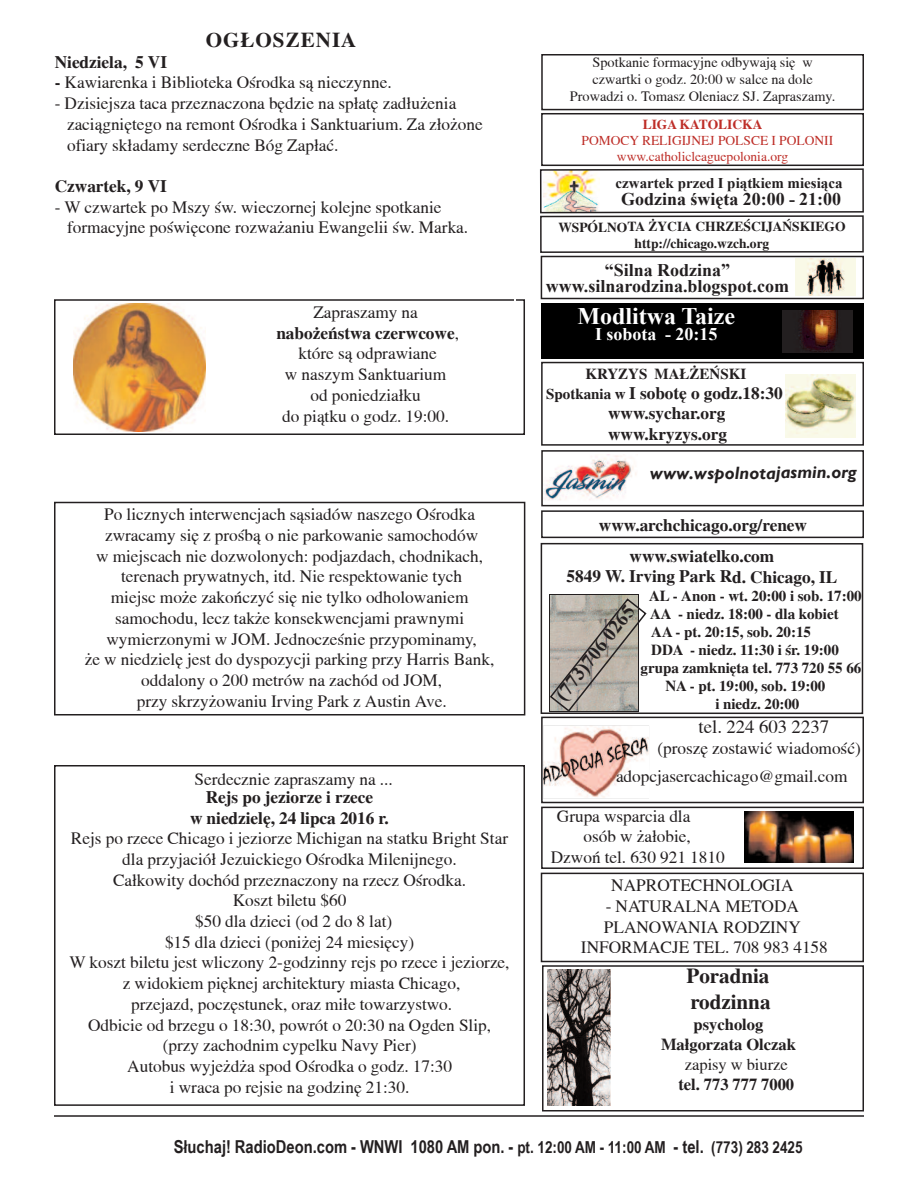
<style>
.page{position:relative;width:918px;height:1188px;background:#fff}
.page>*{position:absolute;margin:0;border:0;box-sizing:border-box;transform-origin:0 0}
.t1{font:700 23.7px "Times New Roman";color:#fff}
.t2{font:700 21px/25.2px "Toronto";color:#231f20}
.t3{font:700 20.85px "Toronto";letter-spacing:.05em;color:#231f20}
.t4{font:700 19.35px "Times New Roman";color:#231f20}
.t5{font:18.75px "Toronto";color:#231f20}
.t6{font:700 17.85px "Arial Narrow";color:#231f20}
.t7{font:700 17.85px/16.5px "Times New Roman";color:#231f20;text-align:center}
.t8{font:italic 700 17.85px "Gill Sans";letter-spacing:-.005em;color:#231f20}
.t9{font:700 17.85px "Times New Roman";color:#fff}
.t10{font:17.25px/20.7px "Toronto";color:#231f20;text-align:center}
.t11{font:700 17.25px/20.7px "Toronto";color:#231f20;text-align:center}
.t12{font:700 16.5px/19.8px "Toronto";color:#231f20;text-align:center}
.t13{font:16.5px "Toronto";color:#231f20}
.t14{font:700 15px "Toronto";color:#231f20}
.t15{font:700 14.85px "Times New Roman";color:#231f20}
.t16{font:14.25px/17.1px "Toronto";color:#231f20;text-align:center}
.t17{font:13.5px/16.2px "Toronto";color:#be2e28}
.t18{font:700 13.5px/16.4px "Toronto";color:#231f20;text-align:center}
.t19{font:700 13.5px "Toronto";color:#be2e28}
.s1{font-weight:700}
.s2{font-size:15px}
.s3{font-size:16.5px}
</style>
<div class="page">
<hr style="left:54px;top:1115px;width:810px;height:2px;background:#231f20">
<div style="left:541px;top:113px;width:323px;height:53px;border:2px solid #231f20"></div>
<div style="left:541px;top:303px;width:323px;height:56px;background:#000"></div>
<img style="left:548px;top:969px;width:63px;height:137px">
<div style="left:541px;top:510px;width:323px;height:28px;border:2px solid #231f20"></div>
<svg style="left:540px;top:168px;width:324px;height:85px"></svg>
<div style="left:541px;top:362px;width:323px;height:84px;border:2px solid #231f20"></div>
<img style="left:785px;top:375px;width:70px;height:62px">
<div style="left:541px;top:256px;width:323px;height:43px;border:2px solid #231f20"></div>
<div style="left:794px;top:259px;width:63px;height:37px;background:#f9f9e7"></div>
<img style="left:807px;top:259px;width:38px;height:37px">
<img style="left:783px;top:310px;width:69px;height:43px">
<img style="left:544px;top:455px;width:93px;height:45px">
<div style="left:541px;top:450px;width:323px;height:56px;border:2px solid #231f20"></div>
<div style="left:541px;top:543px;width:322px;height:171px;border:2px solid #231f20"></div>
<svg style="left:549px;top:597px;width:99px;height:116px;background:#b3ada5"></svg>
<div style="left:541px;top:807px;width:323px;height:62px;border:2px solid #231f20"></div>
<img style="left:745px;top:811px;width:109px;height:52px">
<div style="left:542px;top:965px;width:322px;height:147px;border:2px solid #231f20"></div>
<img style="left:544px;top:726px;width:105px;height:73px">
<div style="left:541px;top:717px;width:323px;height:86px;border:2px solid #231f20"></div>
<div style="left:541px;top:54px;width:323px;height:56px;border:2px solid #231f20"></div>
<div style="left:541px;top:873px;width:323px;height:89px;border:2px solid #231f20"></div>
<div style="left:54px;top:299px;width:471px;height:136px;border:2px solid #231f20"></div>
<div style="left:54px;top:502px;width:471px;height:213px;border:2px solid #231f20"></div>
<div style="left:54px;top:765px;width:471px;height:341px;border:2px solid #231f20"></div>
<img style="left:73px;top:303px;width:132px;height:129px">
<p class="t3" style="left:206px;top:28px;width:152px">OG£OSZENIA</p>
<p class="t11" style="left:55px;top:51px;width:114px">Niedziela, 5 VI</p>
<p class="t10" style="left:55px;top:72px;width:339px"><span class="s1">-</span> Kawiarenka i Biblioteka Ośrodka są nieczynne.</p>
<p class="t10" style="left:67px;top:93px;width:417px;text-align:left;text-indent:-12px">- Dzisiejsza taca przeznaczona będzie na spłatę zadłużenia zaciągniętego na remont Ośrodka i Sanktuarium. Za złożone ofiary składamy serdeczne Bóg Zapłać.</p>
<p class="t11" style="left:55px;top:176px;width:114px">Czwartek, 9 VI</p>
<p class="t10" style="left:67px;top:196px;width:403px;text-align:left;text-indent:-12px">- W czwartek po Mszy św. wieczornej kolejne spotkanie formacyjne poświęcone rozważaniu Ewangelii św. Marka.</p>
<p class="t10" style="left:276px;top:302px;width:184px">Zapraszamy na <span class="s1">nabożeństwa czerwcowe</span>, które są odprawiane<br>w naszym Sanktuarium od poniedziałku<br>do piątku o godz. 19:00.</p>
<p class="t10" style="left:85px;top:504px;width:411px">Po licznych interwencjach sąsiadów naszego Ośrodka zwracamy się z prośbą o nie parkowanie samochodów<br>w miejscach nie dozwolonych: podjazdach, chodnikach, terenach prywatnych, itd. Nie respektowanie tych<br>miejsc może zakończyć się nie tylko odholowaniem samochodu, lecz także konsekwencjami prawnymi wymierzonymi w JOM. Jednocześnie przypominamy,<br>że w niedzielę jest do dyspozycji parking przy Harris Bank, oddalony o 200 metrów na zachód od JOM,<br>przy skrzyżowaniu Irving Park z Austin Ave.</p>
<p class="t10" style="left:194px;top:769px;width:200px">Serdecznie zapraszamy na ...</p>
<p class="t11" style="left:190px;top:786px;width:200px">Rejs po jeziorze i rzece<br>w niedzielę, 24 lipca 2016 r.</p>
<p class="t10" style="left:70px;top:828px;width:442px">Rejs po rzece Chicago i jeziorze Michigan na statku Bright Star dla przyjaciół Jezuickiego Ośrodka Milenijnego.<br>Całkowity dochód przeznaczony na rzecz Ośrodka.<br>Koszt biletu $60<br>$50 dla dzieci (od 2 do 8 lat)<br>$15 dla dzieci (poniżej 24 miesięcy)<br>W koszt biletu jest wliczony 2-godzinny rejs po rzece i jeziorze, z widokiem pięknej architektury miasta Chicago,<br>przejazd, poczęstunek, oraz miłe towarzystwo.<br>Odbicie od brzegu o 18:30, powrót o 20:30 na Ogden Slip, (przy zachodnim cypelku Navy Pier)<br>Autobus wyjeżdża spod Ośrodka o godz. 17:30<br>i wraca po rejsie na godzinę 21:30.</p>
<p class="t16" style="left:570px;top:53px;width:267px">Spotkanie formacyjne odbywają się w czwartki o godz. 20:00 w salce na dole<br>Prowadzi o. Tomasz Oleniacz SJ. Zapraszamy.</p>
<p class="t19" style="left:643px;top:116px;width:121px">LIGA KATOLICKA</p>
<p class="t17" style="left:617px;top:132px;width:218px;text-indent:-35px">POMOCY RELIGIJNEJ POLSCE I POLONII www.catholicleaguepolonia.org</p>
<p class="t15" style="left:616px;top:175px;width:228px">czwartek przed I piątkiem miesiąca</p>
<p class="t7" style="left:621px;top:191px;width:222px">Godzina święta 20:00 - 21:00</p>
<p class="t18" style="left:558px;top:219px;width:289px">WSPÓLNOTA ŻYCIA CHRZEŚCIJAŃSKIEGO http://chicago.wzch.org</p>
<p class="t7" style="left:546px;top:261px;width:245px">“Silna Rodzina” www.silnarodzina.blogspot.com</p>
<h1 class="t1" style="left:577px;top:303px;width:159px">Modlitwa Taize</h1>
<p class="t9" style="left:595px;top:324px;width:124px">I sobota - 20:15</p>
<p class="t14" style="left:585px;top:365px;width:162px">KRYZYS MAŁŻEŃSKI</p>
<p class="t11" style="left:546px;top:382px;width:238px"><span class="s2">Spotkania w</span> I sobotę o godz.18:30 www.sychar.org www.kryzys.org</p>
<p class="t8" style="left:650px;top:462px;width:208px">www.wspolnotajasmin.org</p>
<p class="t11" style="left:599px;top:514px;width:210px">www.archchicago.org/renew</p>
<p class="t11" style="left:567px;top:545px;width:272px">www.swiatelko.com<br>5849 W. Irving Park Rd. Chicago, IL</p>
<p class="t14" style="left:649px;top:588px;width:214px">AL - Anon - wt. 20:00 i sob. 17:00</p>
<p class="t14" style="left:650px;top:606px;width:190px">AA - niedz. 18:00 - dla kobiet</p>
<p class="t14" style="left:651px;top:624px;width:161px">AA - pt. 20:15, sob. 20:15</p>
<p class="t14" style="left:651px;top:642px;width:189px">DDA - niedz. 11:30 i śr. 19:00</p>
<p class="t14" style="left:641px;top:660px;width:222px">grupa zamknięta tel. 773 720 55 66</p>
<p class="t14" style="left:665px;top:678px;width:161px">NA - pt. 19:00, sob. 19:00</p>
<p class="t14" style="left:715px;top:696px;width:86px">i niedz. 20:00</p>
<p class="t4" style="left:551px;top:691px;width:117px;rotate:-52deg">(773)706 0265</p>
<p class="t5" style="left:699px;top:716px;width:132px">tel. 224 603 2237</p>
<p class="t10" style="left:616px;top:734px;width:246px;line-height:27.9px;text-align:left;text-indent:41px">(proszę zostawić wiadomość) adopcjasercachicago@gmail.com</p>
<p class="t10" style="left:557px;top:805px;width:135px">Grupa wsparcia dla</p>
<p class="t10" style="left:584px;top:826px;width:109px">osób w żałobie,</p>
<p class="t10" style="left:551px;top:847px;width:175px">Dzwoń tel. 630 921 1810</p>
<p class="t10" style="left:611px;top:875px;width:184px">NAPROTECHNOLOGIA</p>
<p class="t10" style="left:581px;top:896px;width:248px">- NATURALNA METODA<br>PLANOWANIA RODZINY<br>INFORMACJE TEL. 708 983 4158</p>
<p class="t2" style="left:687px;top:964px;width:85px">Poradnia rodzinna</p>
<p class="t12" style="left:661px;top:1015px;width:136px">psycholog<br>Małgorzata Olczak</p>
<p class="t13" style="left:685px;top:1055px;width:105px">zapisy w biurze</p>
<p class="t12" style="left:678px;top:1074px;width:117px">tel. 773 777 7000</p>
<p class="t6" style="left:174px;top:1137px;width:630px">Słuchaj! RadioDeon.com - WNWI 1080 AM pon. - <span class="s3">pt. 12:00 AM - 11:00 AM</span> - tel. <span class="s3">(773) 283 2425</span></p>
</div>
